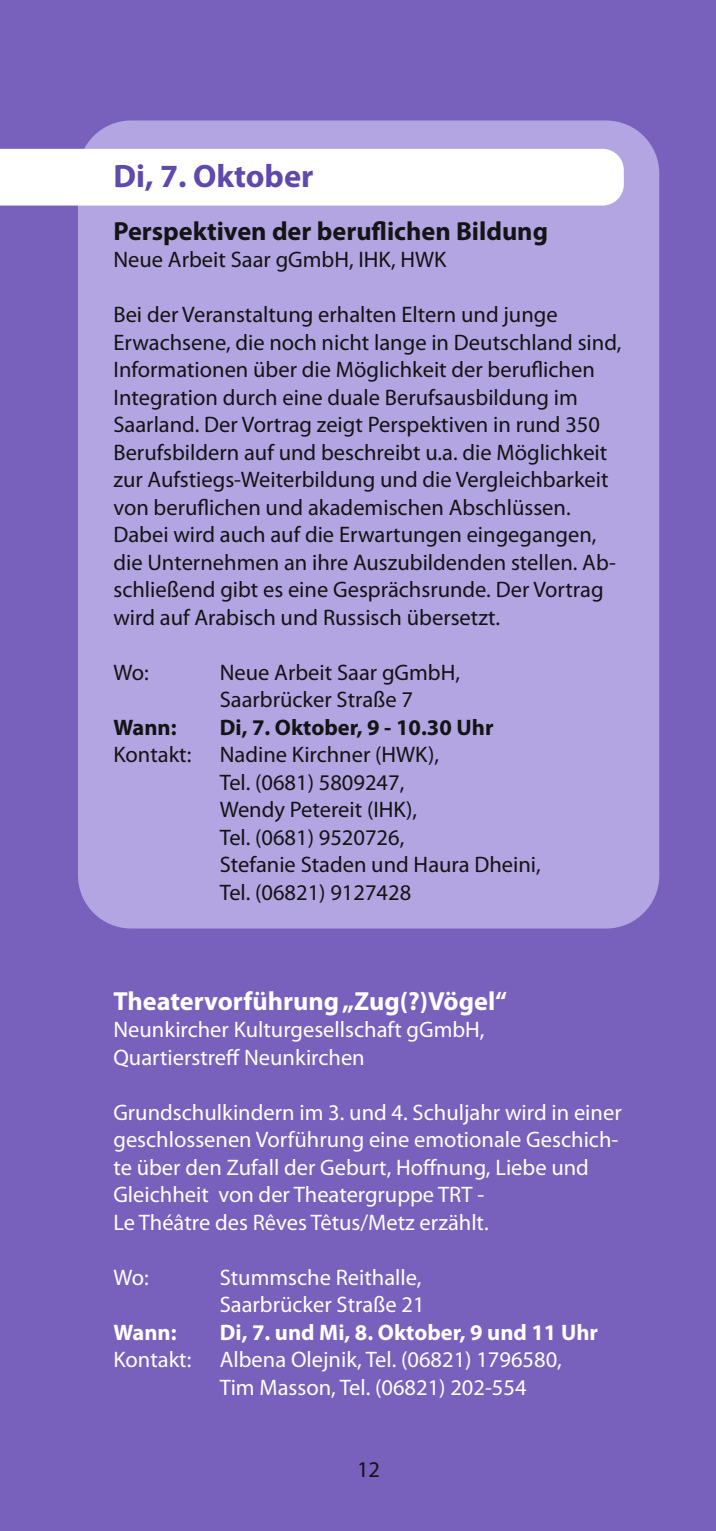
<style>
.page{position:relative;width:716px;height:1531px;background:#7761bc}
.page>*{position:absolute;margin:0;border:0;box-sizing:border-box;transform-origin:0 0}
.t1{font:700 32.5px "Myriad Pro";color:#5f49ac}
.t2{font:700 26.25px "Myriad Pro";color:#131413}
.t3{font:700 26.25px "Myriad Pro";color:#fff}
.t4{font:22.5px/27.5px "Myriad Pro";color:#131413}
.t5{font:22.5px/27.5px "Myriad Pro";color:#fff}
.t6{font:700 22.5px "Myriad Pro";color:#fff}
.t7{font:700 22.5px "Myriad Pro";color:#131413}
</style>
<div class="page">
<div style="left:78px;top:120px;width:581px;height:808px;background:#b2a5e2;border-radius:53px"></div>
<div style="left:0;top:149px;width:624px;height:57px;background:#fff"></div>
<h1 class="t1" style="left:113px;top:158px;width:202px">Di, 7. Oktober</h1>
<p class="t2" style="left:113px;top:216px;width:436px">Perspektiven der beruflichen Bildung</p>
<p class="t4" style="left:113px;top:246px;width:334px">Neue Arbeit Saar gGmbH, IHK, HWK</p>
<p class="t4" style="left:113px;top:301px;width:509px">Bei der Veranstaltung erhalten Eltern und junge Erwachsene, die noch nicht lange in Deutschland sind, Informationen über die Möglichkeit der beruflichen Integration durch eine duale Berufsausbildung im Saarland. Der Vortrag zeigt Perspektiven in rund 350<br>Berufsbildern auf und beschreibt u.a. die Möglichkeit zur Aufstiegs-Weiterbildung und die Vergleichbarkeit von beruflichen und akademischen Abschlüssen.<br>Dabei wird auch auf die Erwartungen eingegangen, die Unternehmen an ihre Auszubildenden stellen. Ab&shy;schließend gibt es eine Gesprächsrunde. Der Vortrag wird auf Arabisch und Russisch übersetzt.</p>
<p class="t4" style="left:113px;top:659px;width:37px">Wo:</p>
<p class="t4" style="left:220px;top:659px;width:242px">Neue Arbeit Saar gGmbH,<br>Saarbrücker Straße 7</p>
<p class="t7" style="left:113px;top:714px;width:65px">Wann:</p>
<p class="t7" style="left:220px;top:714px;width:275px">Di, 7. Oktober, 9 - 10.30 Uhr</p>
<p class="t4" style="left:113px;top:741px;width:79px">Kontakt:</p>
<p class="t4" style="left:220px;top:741px;width:323px">Nadine Kirchner (HWK),<br>Tel. (0681) 5809247,<br>Wendy Petereit (IHK),<br>Tel. (0681) 9520726,<br>Stefanie Staden und Haura Dheini,<br>Tel. (06821) 9127428</p>
<p class="t3" style="left:113px;top:986px;width:395px">Theatervorführung „Zug(?)Vögel“</p>
<p class="t5" style="left:113px;top:1016px;width:373px">Neunkircher Kulturgesellschaft gGmbH,<br>Quartierstreff Neunkirchen</p>
<p class="t5" style="left:113px;top:1099px;width:510px">Grundschulkindern im 3. und 4. Schuljahr wird in einer geschlossenen Vorführung eine emotionale Geschich&shy;te über den Zufall der Geburt, Hoffnung, Liebe und Gleichheit von der Theatergruppe TRT -<br>Le Théâtre des Rêves Têtus/Metz erzählt.</p>
<p class="t5" style="left:113px;top:1264px;width:37px">Wo:</p>
<p class="t5" style="left:220px;top:1264px;width:206px">Stummsche Reithalle,<br>Saarbrücker Straße 21</p>
<p class="t6" style="left:113px;top:1319px;width:65px">Wann:</p>
<p class="t6" style="left:220px;top:1319px;width:380px">Di, 7. und Mi, 8. Oktober, 9 und 11 Uhr</p>
<p class="t5" style="left:113px;top:1346px;width:79px">Kontakt:</p>
<p class="t5" style="left:220px;top:1346px;width:344px">Albena Olejnik, Tel. (06821) 1796580,<br>Tim Masson, Tel. (06821) 202-554</p>
<p class="t4" style="left:357px;top:1456px;width:25px">12</p>
</div>
